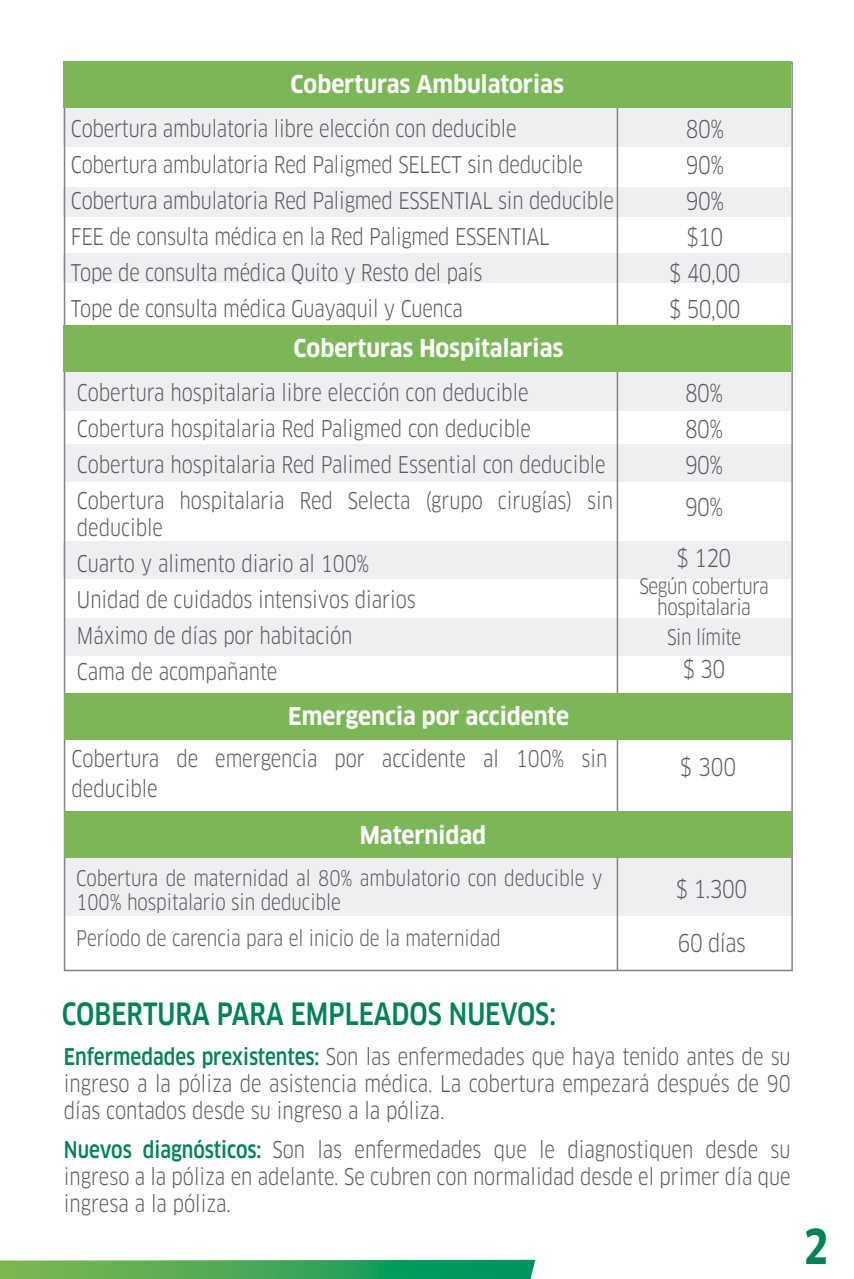
<style>
.page{position:relative;width:854px;height:1279px;background:#fff}
.page>*{position:absolute;margin:0;border:0;box-sizing:border-box;transform-origin:0 0}
.t1{font:700 condensed 47.1px "Clan OT";color:#008455;scale:.9 1}
.t2{font:500 condensed 30px "Clan OT";color:#008455;scale:.9 1}
.t3{font:700 condensed 24px "Clan OT";color:#fff}
.t4{font:condensed 24px/36px "Clan OT";letter-spacing:-.025em;color:#5c5b5f;text-align:center;scale:.9 1}
.t5{font:condensed 22.5px/36px "Clan OT";letter-spacing:-.005em;color:#5c5b5f;scale:.9 1}
.t6{font:condensed 21px/24px "Clan OT";letter-spacing:-.005em;color:#5c5b5f;scale:.9 1}
.t7{font:condensed 21px/21px "Clan OT";letter-spacing:-.025em;color:#5c5b5f;text-align:center;scale:.9 1}
.s1{font-weight:500;color:#008455}
</style>
<div class="page">
<div style="left:65px;top:854px;width:728px;height:62px;background:#eeeff1"></div>
<div style="left:63px;top:542px;width:727px;height:37px;background:#eeeff1"></div>
<div style="left:64px;top:444px;width:728px;height:37px;background:#eeeff1"></div>
<div style="left:64px;top:618px;width:728px;height:37px;background:#eeeff1"></div>
<div style="left:63px;top:371px;width:727px;height:40px;background:#eeeff1"></div>
<div style="left:63px;top:107px;width:727px;height:40px;background:#eeeff1"></div>
<div style="left:63px;top:188px;width:727px;height:29px;background:#eeeff1"></div>
<div style="left:63px;top:254px;width:727px;height:29px;background:#eeeff1"></div>
<hr style="left:616px;top:62px;width:2px;height:908px;background:#858388">
<div style="left:63px;top:325px;width:727px;height:47px;background:#7bb756"></div>
<div style="left:64px;top:693px;width:727px;height:46px;background:#7bb756"></div>
<div style="left:64px;top:811px;width:728px;height:47px;background:#7bb756"></div>
<svg style="left:0;top:1259px;width:535px;height:20px;background:#47ab62"></svg>
<div style="left:63px;top:61px;width:727px;height:47px;background:#7bb756"></div>
<p class="t3" style="left:290px;top:71px;width:275px">Coberturas Ambulatorias</p>
<p class="t5" style="left:71px;top:111px;width:604px">Cobertura ambulatoria libre elección con deducible<br>Cobertura ambulatoria Red Paligmed SELECT sin deducible Cobertura ambulatoria Red Paligmed ESSENTIAL sin deducible FEE de consulta médica en la Red Paligmed ESSENTIAL<br>Tope de consulta médica Quito y Resto del país<br>Tope de consulta médica Guayaquil y Cuenca</p>
<p class="t4" style="left:669px;top:111px;width:80px">80%<br>90%<br>90% $10<br>$ 40,00 $ 50,00</p>
<p class="t3" style="left:293px;top:335px;width:271px">Coberturas Hospitalarias</p>
<p class="t5" style="left:77px;top:375px;width:597px">Cobertura hospitalaria libre elección con deducible Cobertura hospitalaria Red Paligmed con deducible Cobertura hospitalaria Red Palimed Essential con deducible Cobertura hospitalaria Red Selecta (grupo cirugías) sin</p>
<p class="t5" style="left:77px;top:510px;width:378px">deducible<br>Cuarto y alimento diario al 100%<br>Unidad de cuidados intensivos diarios<br>Máximo de días por habitación<br>Cama de acompañante</p>
<p class="t3" style="left:288px;top:702px;width:282px">Emergencia por accidente</p>
<p class="t5" style="left:72px;top:743px;width:596px;line-height:30px">Cobertura de emergencia por accidente al 100% sin deducible</p>
<p class="t3" style="left:359px;top:821px;width:128px">Maternidad</p>
<p class="t6" style="left:76px;top:866px;width:586px">Cobertura de maternidad al 80% ambulatorio con deducible y<br>100% hospitalario sin deducible</p>
<p class="t6" style="left:76px;top:926px;width:473px">Período de carencia para el inicio de la maternidad</p>
<p class="t4" style="left:685px;top:375px;width:44px;text-align:justify">80% 80% 90%</p>
<p class="t4" style="left:677px;top:482px;width:62px;line-height:51px">90% $ 120</p>
<p class="t7" style="left:639px;top:576px;width:145px">Según cobertura hospitalaria</p>
<p class="t7" style="left:667px;top:627px;width:84px">Sin límite</p>
<p class="t4" style="left:683px;top:651px;width:48px">$ 30</p>
<p class="t4" style="left:680px;top:749px;width:64px">$ 300</p>
<p class="t4" style="left:676px;top:871px;width:80px">$ 1.300</p>
<p class="t4" style="left:677px;top:925px;width:77px">60 días</p>
<h2 class="t2" style="left:62px;top:996px;width:550px">COBERTURA PARA EMPLEADOS NUEVOS:</h2>
<p class="t5" style="left:64px;top:1043px;width:808px;line-height:27px;text-align:justify"><span class="s1">Enfermedades prexistentes:</span> Son las enfermedades que haya tenido antes de su ingreso a la póliza de asistencia médica. La cobertura empezará después de 90 días contados desde su ingreso a la póliza.</p>
<p class="t5" style="left:64px;top:1136px;width:808px;line-height:27px;text-align:justify"><span class="s1">Nuevos diagnósticos:</span> Son las enfermedades que le diagnostiquen desde su ingreso a la póliza en adelante. Se cubren con normalidad desde el primer día que ingresa a la póliza.</p>
<h1 class="t1" style="left:803px;top:1219px;width:29px">2</h1>
</div>
